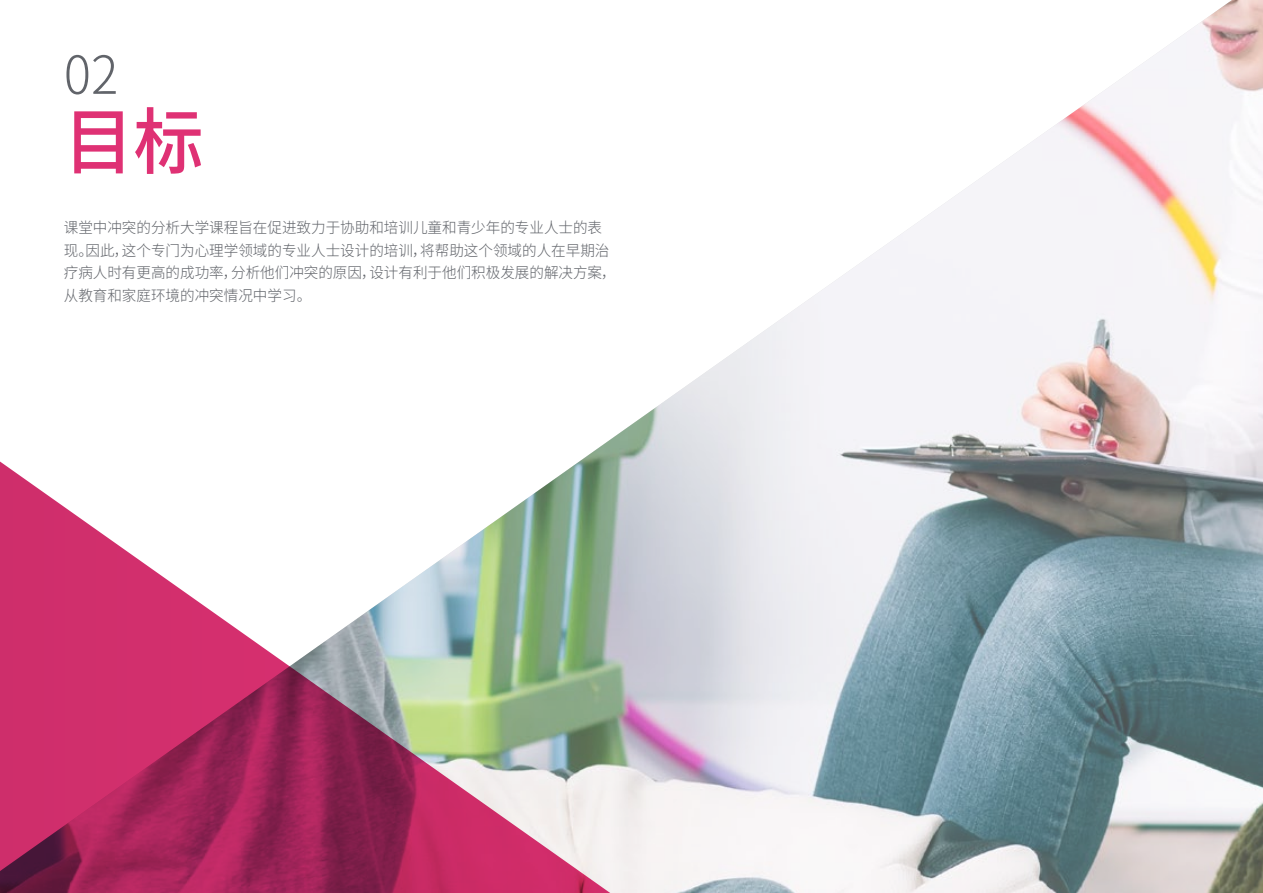
<style>
.page{position:relative;width:1263px;height:893px;background:#fff}
.page>*{position:absolute;margin:0;border:0;box-sizing:border-box;transform-origin:0 0}
.t1{font:500 72px "Source Han Sans CN";color:#df3174}
.t2{font:300 52.5px "Source Han Sans CN";color:#61646a}
.t3{font:300 15px/22.5px "Source Han Sans CN";color:#61646a}
</style>
<div class="page">
<img style="left:601px;top:0;width:662px;height:893px">
<svg style="left:0;top:446px;width:640px;height:447px"></svg>
<h2 class="t2" style="left:64px;top:45px;width:56px">02</h2>
<h1 class="t1" style="left:64px;top:101px;width:141px">目标</h1>
<p class="t3" style="left:64px;top:217px;width:553px">课堂中冲突的分析大学课程旨在促进致力于协助和培训儿童和青少年的专业人士的表现。因此，这个专门为心理学领域的专业人士设计的培训，将帮助这个领域的人在早期治疗病人时有更高的成功率，分析他们冲突的原因，设计有利于他们积极发展的解决方案，从教育和家庭环境的冲突情况中学习。</p>
</div>
